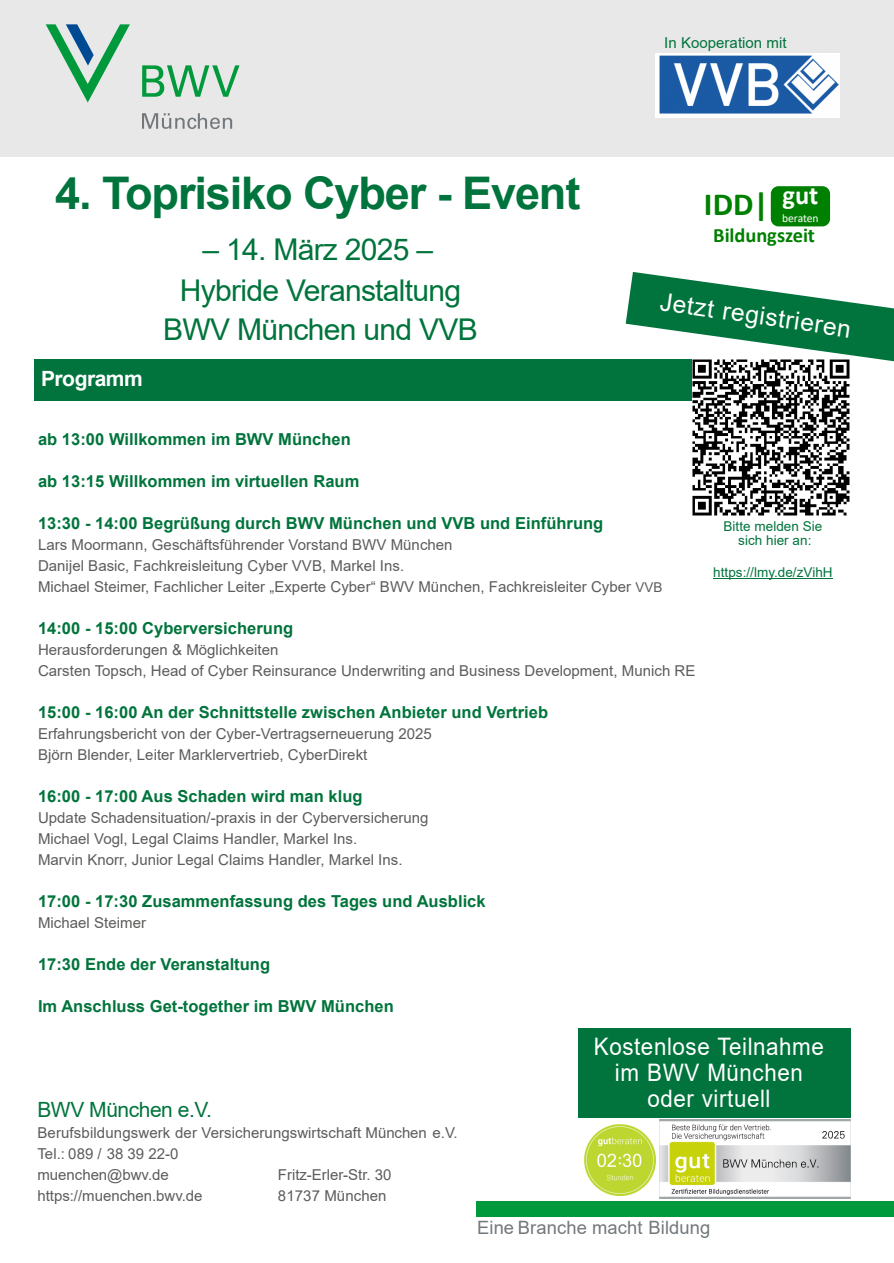
<style>
.page{position:relative;width:894px;height:1263px;background:#fff}
.page>*{position:absolute;margin:0;border:0;box-sizing:border-box;transform-origin:0 0}
.t1{font:700 45px "Arial";letter-spacing:-.025em;color:#00743c}
.t2{font:700 32.4px "Calibri";color:#008000}
.t3{font:30px/39.8px "Arial";letter-spacing:-.025em;color:#00743c;text-align:center}
.t4{font:700 26.4px "Calibri";color:#fff}
.t5{font:24.9px "Arial";color:#fff}
.t6{font:24.15px/26.1px "Arial";letter-spacing:.025em;color:#fff;text-align:center;scale:.93 1}
.t7{font:21px "Arial";letter-spacing:-.02em;color:#00743c}
.t8{font:700 21px "Arial";letter-spacing:-.02em;color:#fff}
.t9{font:700 20.4px "Calibri";letter-spacing:-.005em;color:#008000}
.t10{font:18.3px "Arial";letter-spacing:.005em;color:#72787c}
.t11{font:700 16.5px "Arial";color:#00743c}
.t12{font:15px/21px "Arial";color:#5d5c5b}
.t13{font:15px "Arial";color:#00743c}
.t14{font:13.5px/14px "Arial";color:#00743c;text-align:center}
.t15{font:11.55px "Calibri";letter-spacing:-.01em;color:#fff}
.s1{font-size:13.5px}
</style>
<div class="page">
<div style="left:476px;top:1201px;width:417px;height:16px;background:#009a3c"></div>
<div style="left:0;top:0;width:893px;height:157px;background:#e8e8e8"></div>
<svg style="left:46px;top:24px;width:84px;height:79px"></svg>
<svg style="left:142px;top:113px;width:90px;height:16px"></svg>
<svg style="left:142px;top:65px;width:97px;height:32px"></svg>
<svg style="left:625px;top:272px;width:268px;height:90px"></svg>
<div style="left:578px;top:1028px;width:272px;height:90px;background:#00743c"></div>
<img style="left:659px;top:1120px;width:191px;height:78px">
<img style="left:655px;top:53px;width:184px;height:65px">
<div style="left:34px;top:359px;width:811px;height:42px;background:#00743c"></div>
<img style="left:584px;top:1125px;width:70px;height:70px">
<div style="left:772px;top:188px;width:56px;height:37px;background:#008000;border-radius:6px"></div>
<div style="left:770px;top:186px;width:59px;height:40px;border:3px solid #008000;border-radius:6px"></div>
<hr style="left:713px;top:578px;width:119px;height:1px;background:#00743c">
<img style="left:692px;top:359px;width:157px;height:157px">
<h1 class="t1" style="left:55px;top:176px;width:526px">4. Toprisiko Cyber - Event</h1>
<h3 class="t3" style="left:163px;top:233px;width:316px">– 14. März 2025 –<br>Hybride Veranstaltung<br>BWV München und VVB</h3>
<h3 class="t8" style="left:41px;top:371px;width:103px">Programm</h3>
<p class="t13" style="left:664px;top:37px;width:124px">In Kooperation mit</p>
<h3 class="t4" style="left:782px;top:184px;width:37px">gut</h3>
<p class="t15" style="left:781px;top:213px;width:38px">beraten</p>
<h2 class="t2" style="left:703px;top:190px;width:66px">IDD|</h2>
<h3 class="t9" style="left:712px;top:227px;width:103px">Bildungszeit</h3>
<h3 class="t5" style="left:661px;top:292px;width:194px;rotate:8deg">Jetzt registrieren</h3>
<p class="t11" style="left:38px;top:433px;width:314px">ab 13:00 Willkommen im BWV München</p>
<p class="t11" style="left:38px;top:475px;width:323px">ab 13:15 Willkommen im virtuellen Raum</p>
<p class="t11" style="left:38px;top:517px;width:566px">13:30 - 14:00 Begrüßung durch BWV München und VVB und Einführung</p>
<p class="t12" style="left:38px;top:535px;width:626px">Lars Moormann, Geschäftsführender Vorstand BWV München<br>Danĳel Basic, Fachkreisleitung Cyber VVB, Markel Ins.<br>Michael Steimer, Fachlicher Leiter „Experte Cyber“ BWV München, Fachkreisleiter Cyber <span class="s1">VVB</span></p>
<p class="t11" style="left:38px;top:622px;width:257px">14:00 - 15:00 Cyberversicherung</p>
<p class="t12" style="left:38px;top:640px;width:658px">Herausforderungen &amp; Möglichkeiten<br>Carsten Topsch, Head of Cyber Reinsurance Underwriting and Business Development, Munich RE</p>
<p class="t11" style="left:38px;top:706px;width:511px">15:00 - 16:00 An der Schnittstelle zwischen Anbieter und Vertrieb</p>
<p class="t12" style="left:38px;top:724px;width:395px">Erfahrungsbericht von der Cyber-Vertragserneuerung 2025<br>Björn Blender, Leiter Marklervertrieb, CyberDirekt</p>
<p class="t11" style="left:38px;top:790px;width:326px">16:00 - 17:00 Aus Schaden wird man klug</p>
<p class="t12" style="left:38px;top:808px;width:392px">Update Schadensituation/-praxis in der Cyberversicherung<br>Michael Vogl, Legal Claims Handler, Markel Ins.<br>Marvin Knorr, Junior Legal Claims Handler, Markel Ins.</p>
<p class="t11" style="left:38px;top:895px;width:449px">17:00 - 17:30 Zusammenfassung des Tages und Ausblick</p>
<p class="t12" style="left:38px;top:913px;width:109px">Michael Steimer</p>
<p class="t11" style="left:38px;top:958px;width:233px">17:30 Ende der Veranstaltung</p>
<p class="t11" style="left:38px;top:1000px;width:357px">Im Anschluss Get-together im BWV München</p>
<p class="t14" style="left:723px;top:520px;width:100px">Bitte melden Sie sich hier an:</p>
<p class="t14" style="left:713px;top:566px;width:121px">https://lmy.de/zVihH</p>
<h3 class="t7" style="left:37px;top:1102px;width:176px">BWV München e.V.</h3>
<p class="t12" style="left:37px;top:1124px;width:421px">Berufsbildungswerk der Versicherungswirtschaft München e.V.<br>Tel.: 089 / 38 39 22-0<br>muenchen@bwv.de<br>https://muenchen.bwv.de</p>
<p class="t12" style="left:278px;top:1166px;width:115px">Fritz-Erler-Str. 30<br>81737 München</p>
<h3 class="t6" style="left:593px;top:1036px;width:249px">Kostenlose Teilnahme im BWV München oder virtuell</h3>
<p class="t10" style="left:477px;top:1221px;width:235px">Eine Branche macht Bildung</p>
</div>
